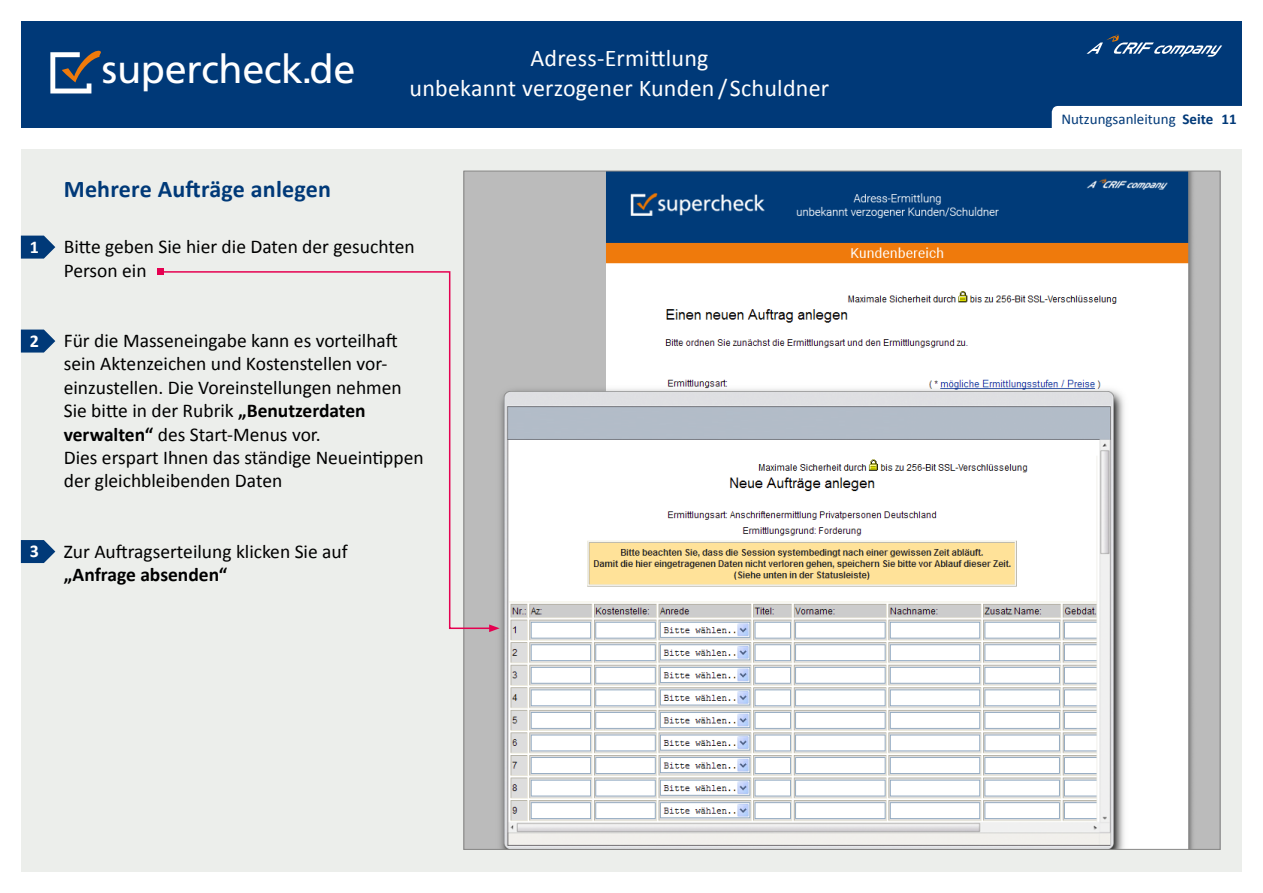
<style>
.page{position:relative;width:1263px;height:893px;background:#fff}
.page>*{position:absolute;margin:0;border:0;box-sizing:border-box;transform-origin:0 0}
.t1{font:39.6px "Frutiger";letter-spacing:-.01em;color:#fff}
.t2{font:24px/30px "Calibri";letter-spacing:.01em;color:#fff;text-align:center}
.t3{font:700 24px "Calibri";letter-spacing:.01em;color:#003978}
.t4{font:19.5px/23.4px "Calibri";color:#000}
.t5{font:700 19.5px "Calibri";color:#000}
.t6{font:700 18px "Calibri";color:#fff}
.t7{font:15px "Calibri";color:#003978}
.s1{font-weight:700}
</style>
<div class="page">
<div style="left:21px;top:21px;width:1221px;height:107px;background:#003978"></div>
<div style="left:1052px;top:106px;width:211px;height:45px;background:#fff;border-radius:6px"></div>
<svg style="left:50px;top:50px;width:51px;height:43px"></svg>
<svg style="left:1086px;top:34px;width:136px;height:23px"></svg>
<div style="left:21px;top:149px;width:1221px;height:723px;background:#eceeeb"></div>
<img style="left:465px;top:173px;width:753px;height:675px">
<svg style="left:21px;top:236px;width:34px;height:23px"></svg>
<svg style="left:21px;top:330px;width:34px;height:23px"></svg>
<svg style="left:21px;top:540px;width:34px;height:23px"></svg>
<svg style="left:159px;top:270px;width:334px;height:360px;background:#e7e6e4"></svg>
<svg style="left:157px;top:269px;width:6px;height:6px"></svg>
<svg style="left:489px;top:624px;width:11px;height:8px"></svg>
<h1 class="t1" style="left:102px;top:46px;width:255px">supercheck.de</h1>
<p class="t2" style="left:410px;top:42px;width:421px">Adress-Ermittlung<br>unbekannt verzogener Kunden /Schuldner</p>
<p class="t6" style="left:30px;top:234px;width:11px">1</p>
<p class="t6" style="left:30px;top:328px;width:11px">2</p>
<p class="t6" style="left:30px;top:539px;width:11px">3</p>
<p class="t3" style="left:64px;top:172px;width:269px">Mehrere Aufträge anlegen</p>
<p class="t4" style="left:64px;top:235px;width:352px">Bitte geben Sie hier die Daten der gesuchten<br>Person ein</p>
<p class="t4" style="left:64px;top:328px;width:361px">Für die Masseneingabe kann es vorteilhaft sein Aktenzeichen und Kostenstellen vor&shy;einzustellen. Die Voreinstellungen nehmen Sie bitte in der Rubrik <span class="s1">„Benutzerdaten verwalten“</span> des Start-Menus vor.<br>Dies erspart Ihnen das ständige Neueintippen der gleichbleibenden Daten</p>
<p class="t4" style="left:64px;top:539px;width:285px">Zur Auftragserteilung klicken Sie auf</p>
<p class="t5" style="left:64px;top:561px;width:165px">„Anfrage absenden“</p>
<p class="t7" style="left:1061px;top:108px;width:177px">Nutzungsanleitung <span class="s1">Seite 11</span></p>
</div>
